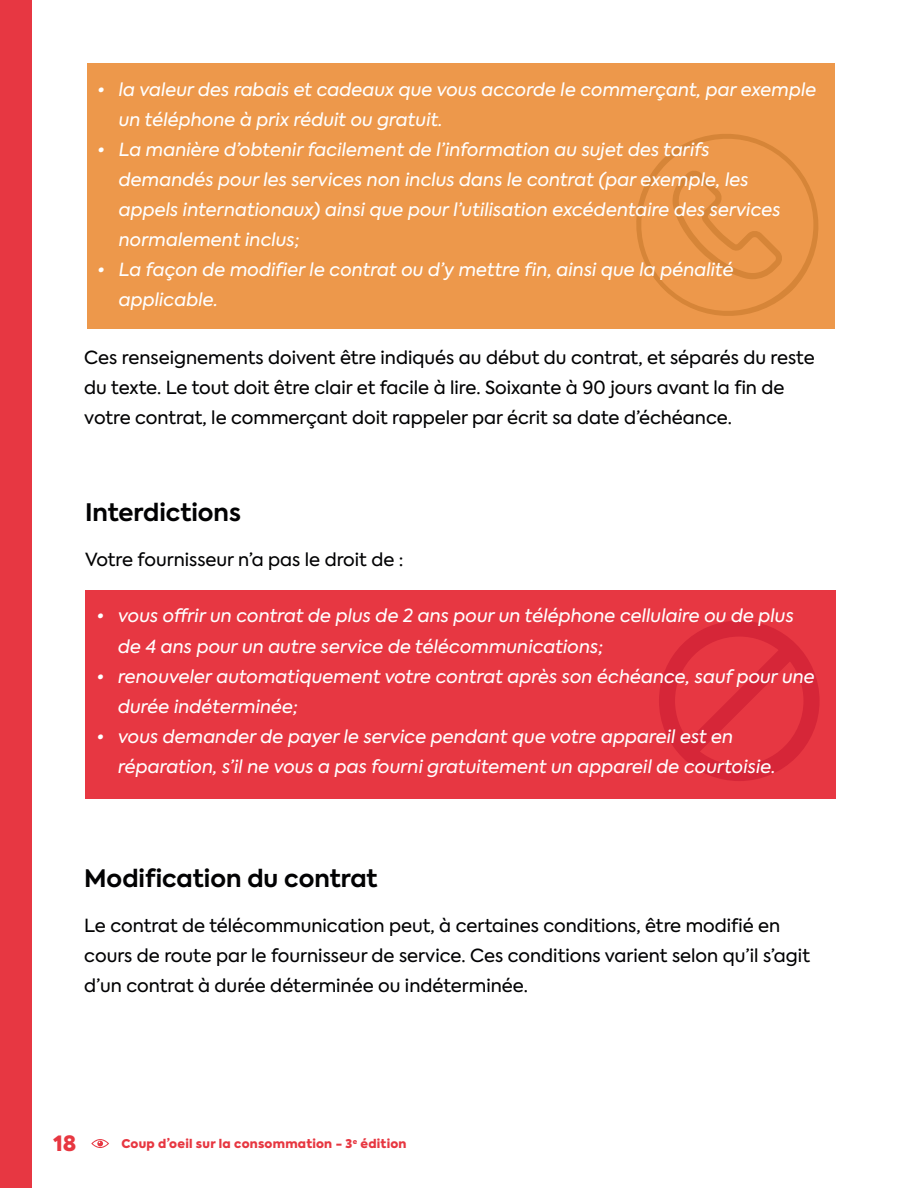
<style>
.page{position:relative;width:918px;height:1188px;background:#fff}
.page>*{position:absolute;margin:0;border:0;box-sizing:border-box;transform-origin:0 0}
.t1{font:700 24px "Axiforma";color:#020203}
.t2{font:900 21px "Axiforma";color:#e73741}
.t3{font:italic 18px/30px "Axiforma";color:#fff}
.t4{font:18px/30px "Axiforma";color:#020203}
.t5{font:900 12px "Axiforma";letter-spacing:.02em;color:#e73741}
</style>
<div class="page">
<svg style="left:91px;top:1139px;width:18px;height:9px"></svg>
<div style="left:0;top:0;width:32px;height:1188px;background:#e73742"></div>
<div style="left:87px;top:64px;width:748px;height:265px;background:#ed984b"></div>
<div style="left:85px;top:590px;width:751px;height:209px;background:#e73742"></div>
<svg style="left:659px;top:621px;width:160px;height:160px"></svg>
<svg style="left:636px;top:134px;width:182px;height:182px"></svg>
<p class="t3" style="left:118px;top:74px;width:699px;text-indent:-21px">• la valeur des rabais et cadeaux que vous accorde le commerçant, par exemple un téléphone à prix réduit ou gratuit.</p>
<p class="t3" style="left:118px;top:134px;width:663px;text-indent:-21px">• La manière d’obtenir facilement de l’information au sujet des tarifs demandés pour les services non inclus dans le contrat (par exemple, les appels internationaux) ainsi que pour l’utilisation excédentaire des services normalement inclus;</p>
<p class="t3" style="left:118px;top:254px;width:617px;text-indent:-21px">• La façon de modifier le contrat ou d’y mettre fin, ainsi que la pénalité applicable.</p>
<p class="t4" style="left:84px;top:343px;width:732px">Ces renseignements doivent être indiqués au début du contrat, et séparés du reste du texte. Le tout doit être clair et facile à lire. Soixante à 90 jours avant la fin de votre contrat, le commerçant doit rappeler par écrit sa date d’échéance.</p>
<h1 class="t1" style="left:85px;top:496px;width:157px">Interdictions</h1>
<p class="t4" style="left:85px;top:545px;width:320px">Votre fournisseur n’a pas le droit de :</p>
<p class="t3" style="left:118px;top:601px;width:677px;text-indent:-21px">• vous offrir un contrat de plus de 2 ans pour un téléphone cellulaire ou de plus de 4 ans pour un autre service de télécommunications;</p>
<p class="t3" style="left:118px;top:661px;width:698px;text-indent:-21px">• renouveler automatiquement votre contrat après son échéance, sauf pour une durée indéterminée;</p>
<p class="t3" style="left:118px;top:721px;width:659px;text-indent:-21px">• vous demander de payer le service pendant que votre appareil est en réparation, s’il ne vous a pas fourni gratuitement un appareil de courtoisie.</p>
<h1 class="t1" style="left:84px;top:862px;width:295px">Modification du contrat</h1>
<p class="t4" style="left:84px;top:911px;width:727px">Le contrat de télécommunication peut, à certaines conditions, être modifié en cours de route par le fournisseur de service. Ces conditions varient selon qu’il s’agit d’un contrat à durée déterminée ou indéterminée.</p>
<p class="t2" style="left:53px;top:1129px;width:24px">18</p>
<p class="t5" style="left:121px;top:1135px;width:287px">Coup d’oeil sur la consommation - 3<sup>e</sup> édition</p>
</div>
